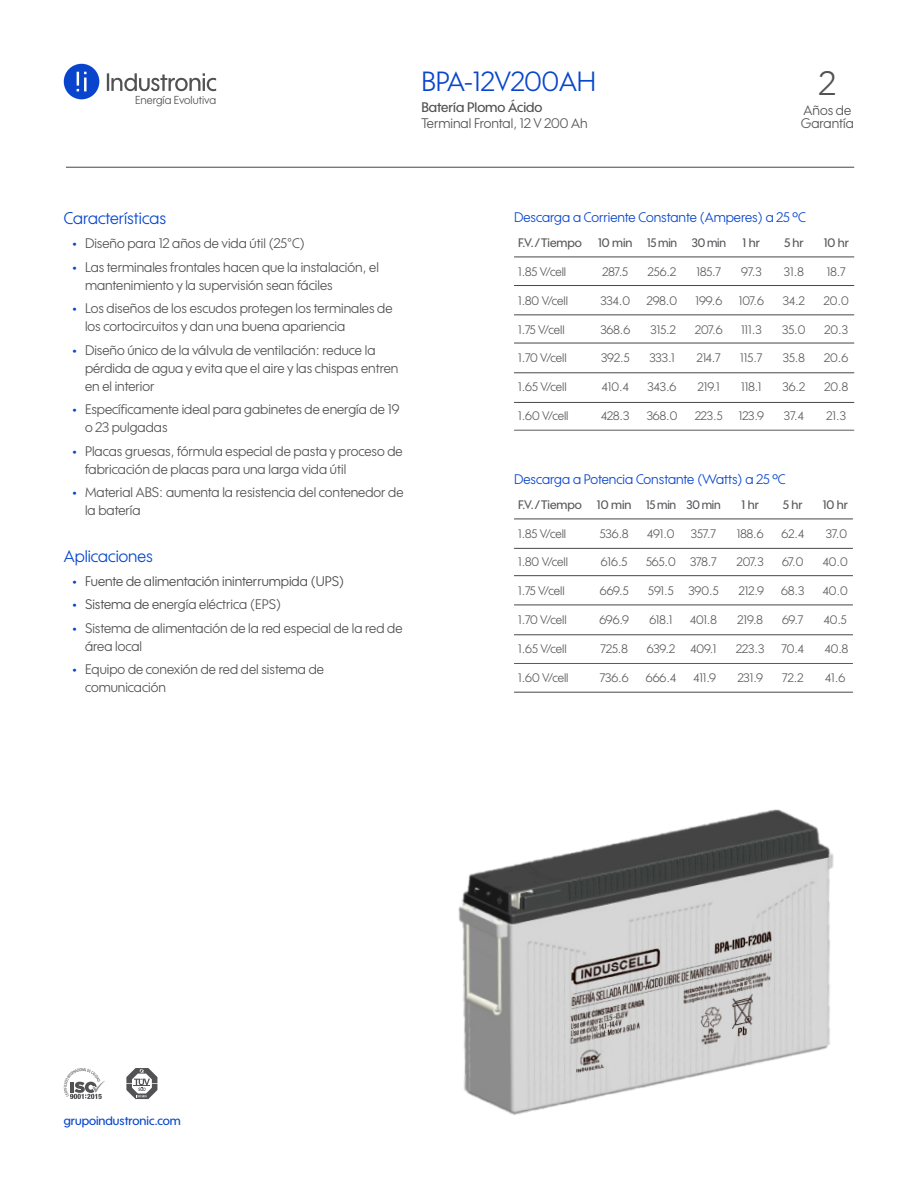
<style>
.page{position:relative;width:918px;height:1188px;background:#fff}
.page>*{position:absolute;margin:0;border:0;box-sizing:border-box;transform-origin:0 0}
.t1{font:33px "Wes FY";color:#525254}
.t2{font:27px "Wes FY";color:#0846cd}
.t3{font:16.5px "Wes FY";color:#0846cd}
.t4{font:13.5px/18px "Wes FY";color:#525254}
.t5{font:13.5px "Wes FY";color:#0845cc}
.t6{font:13.5px "Wes FY";color:#494748}
.t7{font:500 13.5px "Wes FY";color:#525254}
.t8{font:12px "Wes FY";color:#5b5b5f}
.t9{font:500 12px "Wes FY";color:#5b5b5f}
.t10{font:500 12px "Wes FY";letter-spacing:-.02em;color:#5b5b5f}
.t11{font:500 12px "Wes FY";color:#0846cd}
.t12{font:11.25px "Wes FY";color:#525254}
.s1{font-weight:700;color:#0845cc}
.s2{color:#494748}
</style>
<div class="page">
<hr style="left:66px;top:167px;width:788px;height:1px;background:#494748">
<svg style="left:64px;top:64px;width:35px;height:35px"></svg>
<svg style="left:107px;top:73px;width:109px;height:18px"></svg>
<svg style="left:64px;top:1068px;width:41px;height:31px"></svg>
<svg style="left:126px;top:1068px;width:31px;height:31px"></svg>
<hr style="left:514px;top:430px;width:340px;height:1px;background:#5b5b5f">
<hr style="left:514px;top:285px;width:340px;height:1px;background:#494748">
<hr style="left:514px;top:257px;width:340px;height:1px;background:#494748">
<hr style="left:514px;top:315px;width:340px;height:1px;background:#494748">
<hr style="left:514px;top:343px;width:340px;height:1px;background:#494748">
<hr style="left:514px;top:373px;width:340px;height:1px;background:#494748">
<hr style="left:514px;top:402px;width:340px;height:1px;background:#494748">
<hr style="left:514px;top:663px;width:339px;height:1px;background:#5b5b5f">
<hr style="left:514px;top:548px;width:339px;height:1px;background:#494748">
<hr style="left:514px;top:519px;width:339px;height:1px;background:#494748">
<hr style="left:514px;top:575px;width:339px;height:1px;background:#494748">
<hr style="left:514px;top:605px;width:339px;height:1px;background:#494748">
<hr style="left:514px;top:692px;width:339px;height:1px;background:#494748">
<hr style="left:514px;top:635px;width:339px;height:1px;background:#494748">
<img style="left:458px;top:809px;width:376px;height:306px">
<p class="t12" style="left:135px;top:93px;width:83px">Energía Evolutiva</p>
<h2 class="t2" style="left:421px;top:65px;width:176px">BPA-12V200AH</h2>
<p class="t7" style="left:421px;top:99px;width:123px">Batería Plomo Ácido</p>
<p class="t4" style="left:421px;top:114px;width:168px">Terminal Frontal, 12 V 200 Ah</p>
<h1 class="t1" style="left:819px;top:63px;width:18px">2</h1>
<p class="t4" style="left:801px;top:103px;width:55px;line-height:13.5px">Años de<br>Garantía</p>
<p class="t3" style="left:64px;top:208px;width:104px">Características</p>
<p class="t4" style="left:72px;top:234px;width:234px"><span class="s1">•</span> Diseño para 12 años de vida útil (25°C)</p>
<p class="t4" style="left:85px;top:257px;width:295px;text-indent:-13px"><span class="s1">•</span> Las terminales frontales hacen que la instalación, el mantenimiento y la supervisión sean fáciles</p>
<p class="t4" style="left:85px;top:299px;width:309px;text-indent:-13px"><span class="s1">•</span> Los diseños de los escudos protegen los terminales de los cortocircuitos y dan una buena apariencia</p>
<p class="t4" style="left:85px;top:341px;width:315px;text-indent:-13px"><span class="s1">•</span> Diseño único de la válvula de ventilación: reduce la pérdida de agua y evita que el aire y las chispas entren en el interior</p>
<p class="t4" style="left:85px;top:400px;width:316px;text-indent:-13px"><span class="s1">•</span> Específicamente ideal para gabinetes de energía de 19 o 23 pulgadas</p>
<p class="t4" style="left:85px;top:442px;width:319px;text-indent:-13px"><span class="s1">•</span> Placas gruesas, fórmula especial de pasta y proceso de fabricación de placas para una larga vida útil</p>
<p class="t4" style="left:85px;top:483px;width:320px;text-indent:-13px"><span class="s1">•</span> Material ABS: aumenta la resistencia del contenedor de la batería</p>
<p class="t3" style="left:64px;top:546px;width:91px">Aplicaciones</p>
<p class="t6" style="left:72px;top:573px;width:274px"><span class="s1">•</span> Fuente de alimentación ininterrumpida (UPS)</p>
<p class="t4" style="left:72px;top:595px;width:211px"><span class="s1">•</span> <span class="s2">Sistema de e</span>nergía eléctrica (EPS)</p>
<p class="t4" style="left:85px;top:619px;width:319px;text-indent:-13px"><span class="s1">•</span> Sistema de alimentación de la red especial de la red de área local</p>
<p class="t4" style="left:85px;top:660px;width:240px;text-indent:-13px"><span class="s1">•</span> Equipo de conexión de red del sistema de comunicación</p>
<p class="t5" style="left:514px;top:209px;width:293px">Descarga a Corriente Constante (Amperes) a 25 ºC</p>
<p class="t9" style="left:518px;top:235px;width:65px">F.V. /Tiempo</p>
<p class="t8" style="left:518px;top:264px;width:50px">1.85 V/cell</p>
<p class="t8" style="left:518px;top:293px;width:51px">1.80 V/cell</p>
<p class="t8" style="left:518px;top:322px;width:48px">1.75 V/cell</p>
<p class="t8" style="left:518px;top:351px;width:50px">1.70 V/cell</p>
<p class="t8" style="left:518px;top:380px;width:50px">1.65 V/cell</p>
<p class="t8" style="left:518px;top:408px;width:52px">1.60 V/cell</p>
<p class="t10" style="left:598px;top:235px;width:129px">10 min 15 min 30 min</p>
<p class="t9" style="left:743px;top:235px;width:19px">1 hr</p>
<p class="t9" style="left:784px;top:235px;width:21px">5 hr</p>
<p class="t9" style="left:824px;top:235px;width:27px">10 hr</p>
<p class="t8" style="left:602px;top:264px;width:27px">287.5</p>
<p class="t8" style="left:648px;top:264px;width:30px">256.2</p>
<p class="t8" style="left:696px;top:264px;width:26px">185.7</p>
<p class="t8" style="left:741px;top:264px;width:22px">97.3</p>
<p class="t8" style="left:784px;top:264px;width:21px">31.8</p>
<p class="t8" style="left:827px;top:264px;width:20px">18.7</p>
<p class="t8" style="left:600px;top:293px;width:31px">334.0</p>
<p class="t8" style="left:647px;top:293px;width:32px">298.0</p>
<p class="t8" style="left:695px;top:293px;width:28px">199.6</p>
<p class="t8" style="left:739px;top:293px;width:27px">107.6</p>
<p class="t8" style="left:783px;top:293px;width:23px">34.2</p>
<p class="t8" style="left:824px;top:293px;width:26px">20.0</p>
<p class="t8" style="left:600px;top:322px;width:31px">368.6</p>
<p class="t8" style="left:651px;top:322px;width:27px">315.2</p>
<p class="t8" style="left:695px;top:322px;width:29px">207.6</p>
<p class="t8" style="left:741px;top:322px;width:22px">111.3</p>
<p class="t8" style="left:782px;top:322px;width:25px">35.0</p>
<p class="t8" style="left:825px;top:322px;width:25px">20.3</p>
<p class="t8" style="left:601px;top:351px;width:30px">392.5</p>
<p class="t8" style="left:649px;top:351px;width:27px">333.1</p>
<p class="t8" style="left:697px;top:351px;width:26px">214.7</p>
<p class="t8" style="left:740px;top:351px;width:24px">115.7</p>
<p class="t8" style="left:783px;top:351px;width:23px">35.8</p>
<p class="t8" style="left:824px;top:351px;width:26px">20.6</p>
<p class="t8" style="left:602px;top:380px;width:28px">410.4</p>
<p class="t8" style="left:648px;top:380px;width:30px">343.6</p>
<p class="t8" style="left:698px;top:380px;width:24px">219.1</p>
<p class="t8" style="left:741px;top:380px;width:22px">118.1</p>
<p class="t8" style="left:783px;top:380px;width:24px">36.2</p>
<p class="t8" style="left:825px;top:380px;width:25px">20.8</p>
<p class="t8" style="left:601px;top:408px;width:30px">428.3</p>
<p class="t8" style="left:647px;top:408px;width:32px">368.0</p>
<p class="t8" style="left:695px;top:408px;width:29px">223.5</p>
<p class="t8" style="left:739px;top:408px;width:27px">123.9</p>
<p class="t8" style="left:784px;top:408px;width:21px">37.4</p>
<p class="t8" style="left:827px;top:408px;width:21px">21.3</p>
<p class="t5" style="left:514px;top:471px;width:273px">Descarga a Potencia Constante (Watts) a 25 ºC</p>
<p class="t9" style="left:518px;top:497px;width:65px">F.V. /Tiempo</p>
<p class="t8" style="left:518px;top:526px;width:50px">1.85 V/cell</p>
<p class="t8" style="left:518px;top:555px;width:51px">1.80 V/cell</p>
<p class="t8" style="left:518px;top:584px;width:48px">1.75 V/cell</p>
<p class="t8" style="left:518px;top:612px;width:50px">1.70 V/cell</p>
<p class="t8" style="left:518px;top:641px;width:50px">1.65 V/cell</p>
<p class="t8" style="left:518px;top:670px;width:52px">1.60 V/cell</p>
<p class="t10" style="left:597px;top:497px;width:125px">10 min 15 min 30 min</p>
<p class="t9" style="left:742px;top:497px;width:19px">1 hr</p>
<p class="t9" style="left:783px;top:497px;width:21px">5 hr</p>
<p class="t9" style="left:823px;top:497px;width:27px">10 hr</p>
<p class="t8" style="left:600px;top:526px;width:30px">536.8</p>
<p class="t8" style="left:647px;top:526px;width:29px">491.0</p>
<p class="t8" style="left:691px;top:526px;width:27px">357.7</p>
<p class="t8" style="left:737px;top:526px;width:28px">188.6</p>
<p class="t8" style="left:782px;top:526px;width:24px">62.4</p>
<p class="t8" style="left:826px;top:526px;width:23px">37.0</p>
<p class="t8" style="left:601px;top:555px;width:28px">616.5</p>
<p class="t8" style="left:646px;top:555px;width:72px">565.0 378.7</p>
<p class="t8" style="left:737px;top:555px;width:28px">207.3</p>
<p class="t8" style="left:782px;top:555px;width:23px">67.0</p>
<p class="t8" style="left:823px;top:555px;width:26px">40.0</p>
<p class="t8" style="left:600px;top:584px;width:30px">669.5</p>
<p class="t8" style="left:648px;top:584px;width:72px">591.5 390.5</p>
<p class="t8" style="left:739px;top:584px;width:26px">212.9</p>
<p class="t8" style="left:781px;top:584px;width:25px">68.3</p>
<p class="t8" style="left:823px;top:584px;width:26px">40.0</p>
<p class="t8" style="left:599px;top:612px;width:31px">696.9</p>
<p class="t8" style="left:649px;top:612px;width:25px">618.1</p>
<p class="t8" style="left:690px;top:612px;width:28px">401.8</p>
<p class="t8" style="left:738px;top:612px;width:27px">219.8</p>
<p class="t8" style="left:782px;top:612px;width:23px">69.7</p>
<p class="t8" style="left:824px;top:612px;width:25px">40.5</p>
<p class="t8" style="left:601px;top:641px;width:29px">725.8</p>
<p class="t8" style="left:647px;top:641px;width:30px">639.2</p>
<p class="t8" style="left:690px;top:641px;width:28px">409.1</p>
<p class="t8" style="left:736px;top:641px;width:30px">223.3</p>
<p class="t8" style="left:782px;top:641px;width:24px">70.4</p>
<p class="t8" style="left:825px;top:641px;width:25px">40.8</p>
<p class="t8" style="left:600px;top:670px;width:30px">736.6</p>
<p class="t8" style="left:646px;top:670px;width:32px">666.4</p>
<p class="t8" style="left:693px;top:670px;width:24px">411.9</p>
<p class="t8" style="left:738px;top:670px;width:27px">231.9</p>
<p class="t8" style="left:782px;top:670px;width:23px">72.2</p>
<p class="t8" style="left:825px;top:670px;width:22px">41.6</p>
<p class="t11" style="left:64px;top:1113px;width:118px">grupoindustronic.com</p>
</div>
